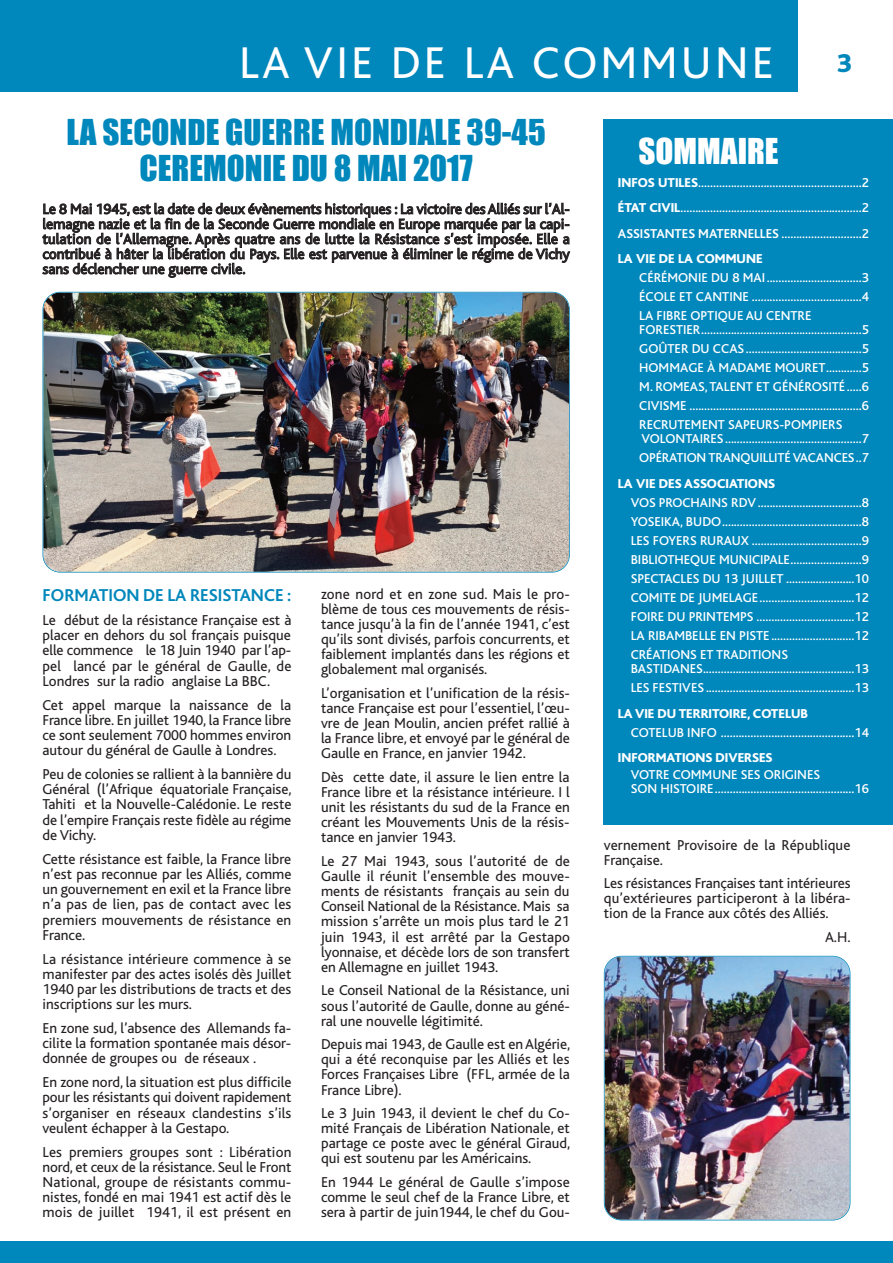
<style>
.page{position:relative;width:893px;height:1263px;background:#fff}
.page>*{position:absolute;margin:0;border:0;box-sizing:border-box;transform-origin:0 0}
.t1{font:46.5px "Bliss";letter-spacing:.07em;color:#fff}
.t2{font:33px/36px "Impact";color:#0087bb;text-align:center}
.t3{font:33px "Impact";color:#fff}
.t4{font:800 27px "Bliss";color:#0087bb}
.t5{font:700 18px "Bliss";color:#0087bb}
.t6{font:15px/15.1px "Bliss";color:#231f20;text-align:justify}
.t7{font:500 13.5px/19px "Bliss";color:#fff;text-align:justify}
.t8{font:800 13.5px "Bliss";color:#fff}
.s1{font-weight:800}
.s2{font-weight:700}
</style>
<div class="page">
<div style="left:1px;top:1242px;width:892px;height:21px;background:#0087bb"></div>
<div style="left:0;top:0;width:798px;height:92px;background:#0087bb"></div>
<div style="left:604px;top:119px;width:289px;height:706px;background:#0087bb"></div>
<img style="left:43px;top:292px;width:527px;height:281px">
<img style="left:604px;top:956px;width:246px;height:264px">
<svg style="left:42px;top:202px;width:528px;height:76px"></svg>
<h1 class="t1" style="left:239px;top:45px;width:536px">LA VIE DE LA COMMUNE</h1>
<h3 class="t4" style="left:837px;top:53px;width:17px">3</h3>
<h2 class="t2" style="left:67px;top:117px;width:481px">LA SECONDE GUERRE MONDIALE 39-45<br>CEREMONIE DU 8 MAI 2017</h2>
<p class="t6" style="left:43px;top:203px;width:529px">Le 8 Mai 1945, est la date de deux évènements historiques : La victoire des Alliés sur l’Al&shy;lemagne nazie et la fin de la Seconde Guerre mondiale en Europe marquée par la capi&shy;tulation de l’Allemagne. Après quatre ans de lutte la Résistance s’est imposée. Elle a contribué à hâter la libération du Pays. Elle est parvenue à éliminer le régime de Vichy sans déclencher une guerre civile.</p>
<p class="t5" style="left:43px;top:588px;width:250px">FORMATION DE LA RESISTANCE :</p>
<p class="t6" style="left:43px;top:614px;width:250px">Le début de la résistance Française est à placer en dehors du sol français puisque elle commence le 18 Juin 1940 par l’ap&shy;pel lancé par le général de Gaulle, de Londres sur la radio anglaise La BBC.</p>
<p class="t6" style="left:43px;top:698px;width:250px">Cet appel marque la naissance de la France libre. En juillet 1940, la France libre ce sont seulement 7000 hommes environ autour du général de Gaulle à Londres.</p>
<p class="t6" style="left:43px;top:768px;width:251px">Peu de colonies se rallient à la bannière du Général (l’Afrique équatoriale Française, Tahiti et la Nouvelle-Calédonie. Le reste de l’empire Français reste fidèle au régime de Vichy.</p>
<p class="t6" style="left:43px;top:852px;width:250px">Cette résistance est faible, la France libre n’est pas reconnue par les Alliés, comme un gouvernement en exil et la France libre n’a pas de lien, pas de contact avec les premiers mouvements de résistance en France.</p>
<p class="t6" style="left:43px;top:952px;width:250px">La résistance intérieure commence à se manifester par des actes isolés dès Juillet 1940 par les distributions de tracts et des inscriptions sur les murs.</p>
<p class="t6" style="left:43px;top:1022px;width:250px">En zone sud, l’absence des Allemands fa&shy;cilite la formation spontanée mais désor&shy;donnée de groupes ou de réseaux .</p>
<p class="t6" style="left:43px;top:1076px;width:250px">En zone nord, la situation est plus difficile pour les résistants qui doivent rapidement s’organiser en réseaux clandestins s’ils veulent échapper à la Gestapo.</p>
<p class="t6" style="left:43px;top:1145px;width:250px">Les premiers groupes sont : Libération nord, et ceux de la résistance. Seul le Front National, groupe de résistants commu&shy;nistes, fondé en mai 1941 est actif dès le mois de juillet 1941, il est présent en</p>
<p class="t6" style="left:321px;top:588px;width:250px">zone nord et en zone sud. Mais le pro&shy;blème de tous ces mouvements de résis&shy;tance jusqu’à la fin de l’année 1941, c’est qu’ils sont divisés, parfois concurrents, et faiblement implantés dans les régions et globalement mal organisés.</p>
<p class="t6" style="left:321px;top:687px;width:250px">L’organisation et l’unification de la résis&shy;tance Française est pour l’essentiel, l’œu&shy;vre de Jean Moulin, ancien préfet rallié à la France libre, et envoyé par le général de Gaulle en France, en janvier 1942.</p>
<p class="t6" style="left:321px;top:771px;width:250px">Dès cette date, il assure le lien entre la France libre et la résistance intérieure. I l unit les résistants du sud de la France en créant les Mouvements Unis de la résis&shy;tance en janvier 1943.</p>
<p class="t6" style="left:321px;top:855px;width:250px">Le 27 Mai 1943, sous l’autorité de de Gaulle il réunit l’ensemble des mouve&shy;ments de résistants français au sein du Conseil National de la Résistance. Mais sa mission s’arrête un mois plus tard le 21 juin 1943, il est arrêté par la Gestapo lyonnaise, et décède lors de son transfert en Allemagne en juillet 1943.</p>
<p class="t6" style="left:321px;top:984px;width:250px">Le Conseil National de la Résistance, uni sous l’autorité de Gaulle, donne au géné&shy;ral une nouvelle légitimité.</p>
<p class="t6" style="left:321px;top:1038px;width:251px">Depuis mai 1943, de Gaulle est en Algérie, qui a été reconquise par les Alliés et les Forces Françaises Libre (FFL, armée de la France Libre).</p>
<p class="t6" style="left:321px;top:1107px;width:251px">Le 3 Juin 1943, il devient le chef du Co&shy;mité Français de Libération Nationale, et partage ce poste avec le général Giraud, qui est soutenu par les Américains.</p>
<p class="t6" style="left:321px;top:1176px;width:250px">En 1944 Le général de Gaulle s’impose comme le seul chef de la France Libre, et sera à partir de juin1944, le chef du Gou-</p>
<h2 class="t3" style="left:638px;top:140px;width:142px">SOMMAIRE</h2>
<p class="t7" style="left:618px;top:171px;width:252px;line-height:25.5px"><span class="s1">INFOS UTILES</span>.......................................................2<br><span class="s1">ÉTAT CIVIL</span>.............................................................2<br><span class="s2">ASSISTANTES MATERNELLES</span> ...........................2<br><span class="s1">LA VIE DE LA COMMUNE</span></p>
<p class="t7" style="left:639px;top:269px;width:231px">CÉRÉMONIE DU 8 MAI................................3<br>ÉCOLE ET CANTINE .....................................4<br>LA FIBRE OPTIQUE AU CENTRE</p>
<p class="t7" style="left:639px;top:321px;width:231px">FORESTIER......................................................5<br>GOÛTER DU CCAS.......................................5<br>HOMMAGE À MADAME MOURET............5<br>M. ROMEAS, TALENT ET GÉNÉROSITÉ .....6<br>CIVISME ..........................................................6<br>RECRUTEMENT SAPEURS-POMPIERS</p>
<p class="t7" style="left:639px;top:430px;width:231px">VOLONTAIRES..............................................7<br>OPÉRATION TRANQUILLITÉ VACANCES..7</p>
<p class="t8" style="left:618px;top:478px;width:159px">LA VIE DES ASSOCIATIONS</p>
<p class="t7" style="left:631px;top:494px;width:240px">VOS PROCHAINS RDV ...................................8<br>YOSEIKA, BUDO...............................................8<br>LES FOYERS RURAUX .....................................9<br>BIBLIOTHEQUE MUNICIPALE........................9<br>SPECTACLES DU 13 JUILLET .......................10<br>COMITE DE JUMELAGE................................12<br>FOIRE DU PRINTEMPS .................................12<br>LA RIBAMBELLE EN PISTE ............................12<br>CRÉATIONS ET TRADITIONS</p>
<p class="t7" style="left:631px;top:660px;width:240px">BASTIDANES...................................................13<br>LES FESTIVES ..................................................13</p>
<p class="t8" style="left:618px;top:708px;width:191px">LA VIE DU TERRITOIRE, COTELUB</p>
<p class="t7" style="left:631px;top:724px;width:240px">COTELUB INFO .............................................14</p>
<p class="t8" style="left:618px;top:752px;width:156px">INFORMATIONS DIVERSES</p>
<p class="t7" style="left:631px;top:769px;width:240px;line-height:13.5px">VOTRE COMMUNE SES ORIGINES<br>SON HISTOIRE...............................................16</p>
<p class="t6" style="left:604px;top:838px;width:248px">vernement Provisoire de la République<br>Française.</p>
<p class="t6" style="left:604px;top:877px;width:248px">Les résistances Françaises tant intérieures qu’extérieures participeront à la libéra&shy;tion de la France aux côtés des Alliés.</p>
<p class="t6" style="left:825px;top:930px;width:27px">A.H.</p>
</div>
